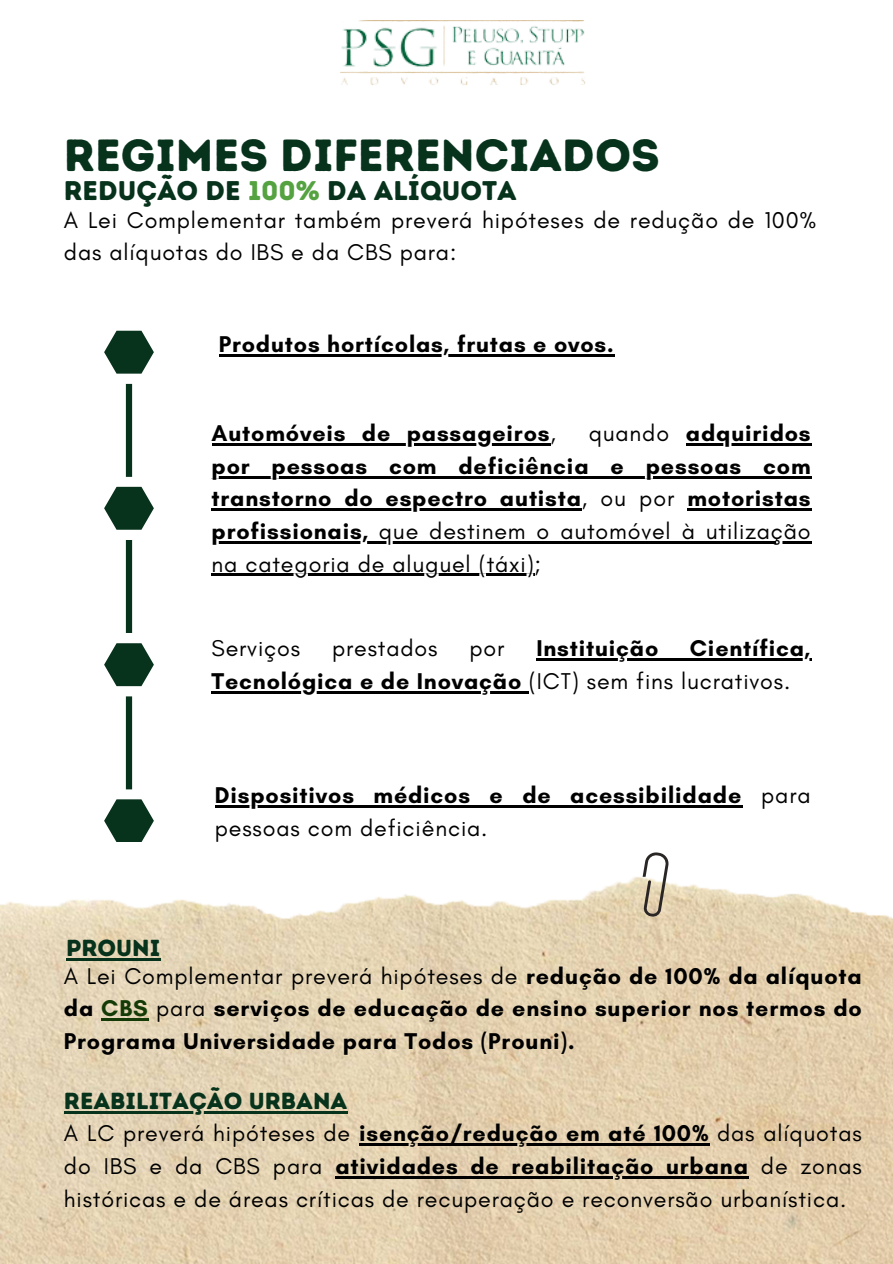
<style>
.page{position:relative;width:893px;height:1264px;background:#fff}
.page>*{position:absolute;margin:0;border:0;box-sizing:border-box;transform-origin:0 0}
.t1{font:45px "Intro Rust Base";color:#07321b}
.t2{font:27px "Intro Rust Base";color:#07321b}
.t3{font:700 23.25px/32.7px "Glacial Indifference";letter-spacing:.035em;color:#000}
.t4{font:23.25px/32.7px "Glacial Indifference";letter-spacing:.035em;color:#000}
.t5{font:23.25px "Intro Rust Base";color:#07321b}
.s1{color:#55a241}
.s2{font-weight:400}
.s3{font-weight:700}
.s4{color:#143b07}
</style>
<div class="page">
<img style="left:340px;top:21px;width:246px;height:64px">
<img style="left:0;top:877px;width:892px;height:386px">
<hr style="left:66px;top:958px;width:94px;height:2px;background:#07321b">
<svg style="left:642px;top:852px;width:26px;height:64px"></svg>
<hr style="left:215px;top:805px;width:527px;height:3px;background:#000">
<hr style="left:536px;top:658px;width:275px;height:2px;background:#000">
<hr style="left:211px;top:691px;width:318px;height:2px;background:#000">
<hr style="left:211px;top:443px;width:339px;height:2px;background:#000">
<hr style="left:686px;top:443px;width:125px;height:2px;background:#000">
<hr style="left:211px;top:476px;width:600px;height:2px;background:#000">
<hr style="left:211px;top:508px;width:371px;height:3px;background:#000">
<hr style="left:687px;top:508px;width:124px;height:3px;background:#000">
<hr style="left:211px;top:541px;width:168px;height:2px;background:#000">
<hr style="left:379px;top:541px;width:432px;height:2px;background:#000">
<hr style="left:211px;top:574px;width:323px;height:2px;background:#000">
<hr style="left:219px;top:354px;width:395px;height:3px;background:#000">
<hr style="left:101px;top:1018px;width:47px;height:2px;background:#143b07">
<hr style="left:64px;top:1111px;width:283px;height:2px;background:#07321b">
<hr style="left:359px;top:1143px;width:350px;height:2px;background:#000">
<hr style="left:335px;top:1176px;width:413px;height:2px;background:#000">
<svg style="left:104px;top:331px;width:50px;height:510px"></svg>
<p class="t1" style="left:64px;top:128px;width:597px">REGIMES DIFERENCIADOS</p>
<p class="t2" style="left:64px;top:175px;width:454px">REDUÇÃO DE <span class="s1">100%</span> DA ALÍQUOTA</p>
<p class="t4" style="left:64px;top:203px;width:754px">A Lei Complementar também preverá hipóteses de redução de 100% das alíquotas do IBS e da CBS para:</p>
<p class="t3" style="left:219px;top:328px;width:396px">Produtos hortícolas, frutas e ovos.</p>
<p class="t3" style="left:211px;top:416px;width:346px">Automóveis de passageiros<span class="s2">,</span></p>
<p class="t4" style="left:588px;top:416px;width:82px">quando</p>
<p class="t3" style="left:686px;top:416px;width:126px">adquiridos</p>
<h2 class="t3" style="left:211px;top:449px;width:600px">por pessoas com deficiência e pessoas com</h2>
<p class="t3" style="left:211px;top:482px;width:600px">transtorno do espectro autista<span class="s2">, ou por</span> motoristas</p>
<h2 class="t3" style="left:211px;top:514px;width:158px">profissionais,</h2>
<p class="t4" style="left:211px;top:514px;width:600px;text-indent:167px">que destinem o automóvel à utilização na categoria de aluguel (táxi);</p>
<h3 class="t4" style="left:211px;top:631px;width:90px">Serviços</h3>
<h3 class="t4" style="left:332px;top:631px;width:107px">prestados</h3>
<h3 class="t4" style="left:469px;top:631px;width:36px">por</h3>
<p class="t3" style="left:536px;top:631px;width:124px">Instituição</p>
<p class="t3" style="left:689px;top:631px;width:122px">Científica,</p>
<p class="t4" style="left:211px;top:664px;width:580px"><span class="s3">Tecnológica e de Inovação</span> (ICT) sem fins lucrativos.</p>
<h1 class="t5" style="left:66px;top:933px;width:96px">PROUNI</h1>
<p class="t3" style="left:215px;top:779px;width:597px">Dispositivos médicos e de acessibilidade <span class="s2">para pessoas com deficiência.</span></p>
<p class="t3" style="left:64px;top:959px;width:799px;text-align:justify"><span class="s2">A Lei Complementar preverá hipóteses de</span> redução de 100% da alíquota da <span class="s4">CBS</span> <span class="s2">para</span> serviços de educação de ensino superior nos termos do Programa Universidade para Todos (Prouni).</p>
<p class="t5" style="left:64px;top:1087px;width:285px">REABILITAÇÃO URBANA</p>
<p class="t4" style="left:64px;top:1116px;width:799px;text-align:justify">A LC preverá hipóteses de <span class="s3">isenção/redução em até 100%</span> das alíquotas do IBS e da CBS para <span class="s3">atividades de reabilitação urbana</span> de zonas históricas e de áreas críticas de recuperação e reconversão urbanística.</p>
</div>
